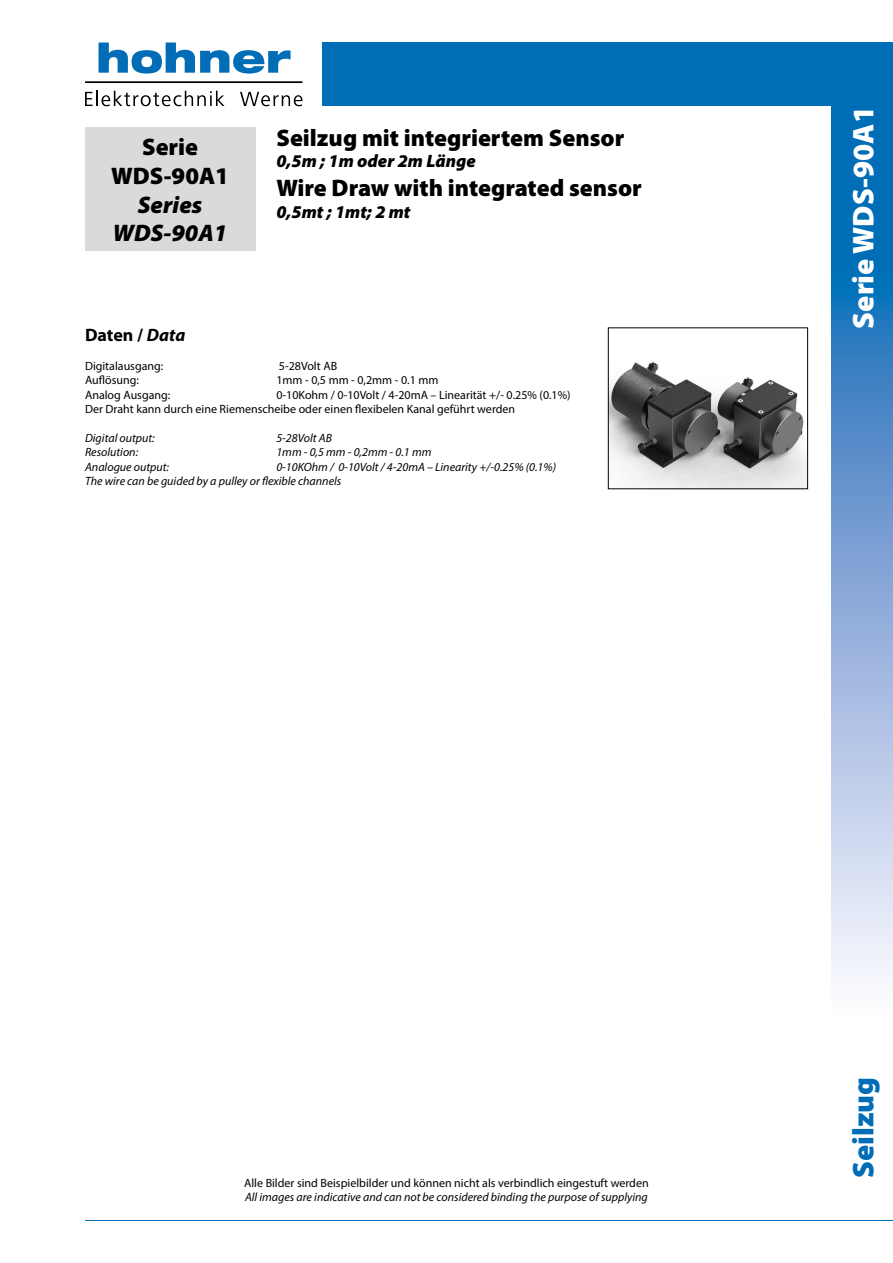
<style>
.page{position:relative;width:893px;height:1263px;background:#fff}
.page>*{position:absolute;margin:0;border:0;box-sizing:border-box;transform-origin:0 0}
.t1{font:900 30px "Myriad Pro";color:#fff}
.t2{font:900 30px "Myriad Pro";color:#006db6}
.t3{font:900 24px/28.8px "Myriad Pro";color:#000;text-align:center}
.t4{font:italic 900 24px/28.8px "Myriad Pro";color:#000;text-align:center}
.t5{font:italic 900 18px "Myriad Pro";color:#000}
.t6{font:700 18px "Myriad Pro";color:#000}
.t7{font:12px/14.4px "Myriad Pro";color:#000}
.t8{font:italic 12px/14.4px "Myriad Pro";color:#000}
.s1{font-style:italic}
</style>
<div class="page">
<div style="left:831px;top:43px;width:62px;height:211px;background:#006db7"></div>
<div style="left:323px;top:43px;width:570px;height:63px;background:#006db7"></div>
<svg style="left:831px;top:254px;width:62px;height:725px;background:#89aeda"></svg>
<hr style="left:85px;top:1220px;width:808px;height:1px;background:#006db7">
<svg style="left:99px;top:43px;width:192px;height:31px"></svg>
<svg style="left:85px;top:91px;width:140px;height:15px"></svg>
<svg style="left:240px;top:92px;width:62px;height:14px"></svg>
<hr style="left:85px;top:81px;width:217px;height:2px;background:#000">
<div style="left:85px;top:128px;width:170px;height:123px;background:#d9dada"></div>
<img style="left:610px;top:361px;width:196px;height:126px">
<div style="left:608px;top:328px;width:200px;height:161px;border:1px solid #000"></div>
<h2 class="t3" style="left:111px;top:132px;width:119px">Serie<br>WDS-90A1</h2>
<h2 class="t4" style="left:113px;top:189px;width:116px">Series<br>WDS-90A1</h2>
<h2 class="t3" style="left:276px;top:122px;width:349px">Seilzug mit integriertem Sensor</h2>
<h3 class="t5" style="left:276px;top:149px;width:201px">0,5m ; 1m oder 2m Länge</h3>
<h2 class="t3" style="left:276px;top:173px;width:367px">Wire Draw with integrated sensor</h2>
<h3 class="t5" style="left:276px;top:200px;width:136px">0,5mt ; 1mt; 2 mt</h3>
<h3 class="t6" style="left:85px;top:323px;width:102px">Daten / <span class="s1">Data</span></h3>
<p class="t7" style="left:85px;top:358px;width:80px">Digitalausgang:</p>
<p class="t7" style="left:279px;top:358px;width:60px">5-28Volt AB</p>
<p class="t7" style="left:85px;top:373px;width:55px">Auflösung:</p>
<p class="t7" style="left:276px;top:373px;width:164px">1mm - 0,5 mm - 0,2mm - 0.1 mm</p>
<p class="t7" style="left:85px;top:387px;width:87px">Analog Ausgang:</p>
<p class="t7" style="left:85px;top:387px;width:487px;text-indent:191px">0-10Kohm / 0-10Volt / 4-20mA – Linearität +/- 0.25% (0.1%)<br>Der Draht kann durch eine Riemenscheibe oder einen flexibelen Kanal geführt werden</p>
<p class="t8" style="left:85px;top:430px;width:71px">Digital output:</p>
<p class="t8" style="left:276px;top:430px;width:57px">5-28Volt AB</p>
<p class="t8" style="left:85px;top:445px;width:55px">Resolution:</p>
<p class="t8" style="left:276px;top:445px;width:157px">1mm - 0,5 mm - 0,2mm - 0.1 mm</p>
<p class="t8" style="left:85px;top:459px;width:86px">Analogue output:</p>
<p class="t8" style="left:85px;top:459px;width:473px;text-indent:191px">0-10KOhm / 0-10Volt / 4-20mA – Linearity +/-0.25% (0.1%)<br>The wire can be guided by a pulley or flexible channels</p>
<h1 class="t1" style="left:843px;top:329px;width:224px;rotate:-90deg">Serie WDS-90A1</h1>
<p class="t7" style="left:244px;top:1175px;width:406px">Alle Bilder sind Beispielbilder und können nicht als verbindlich eingestuft werden</p>
<p class="t8" style="left:245px;top:1189px;width:404px">All images are indicative and can not be considered binding the purpose of supplying</p>
<h1 class="t2" style="left:843px;top:1178px;width:103px;rotate:-90deg">Seilzug</h1>
</div>
